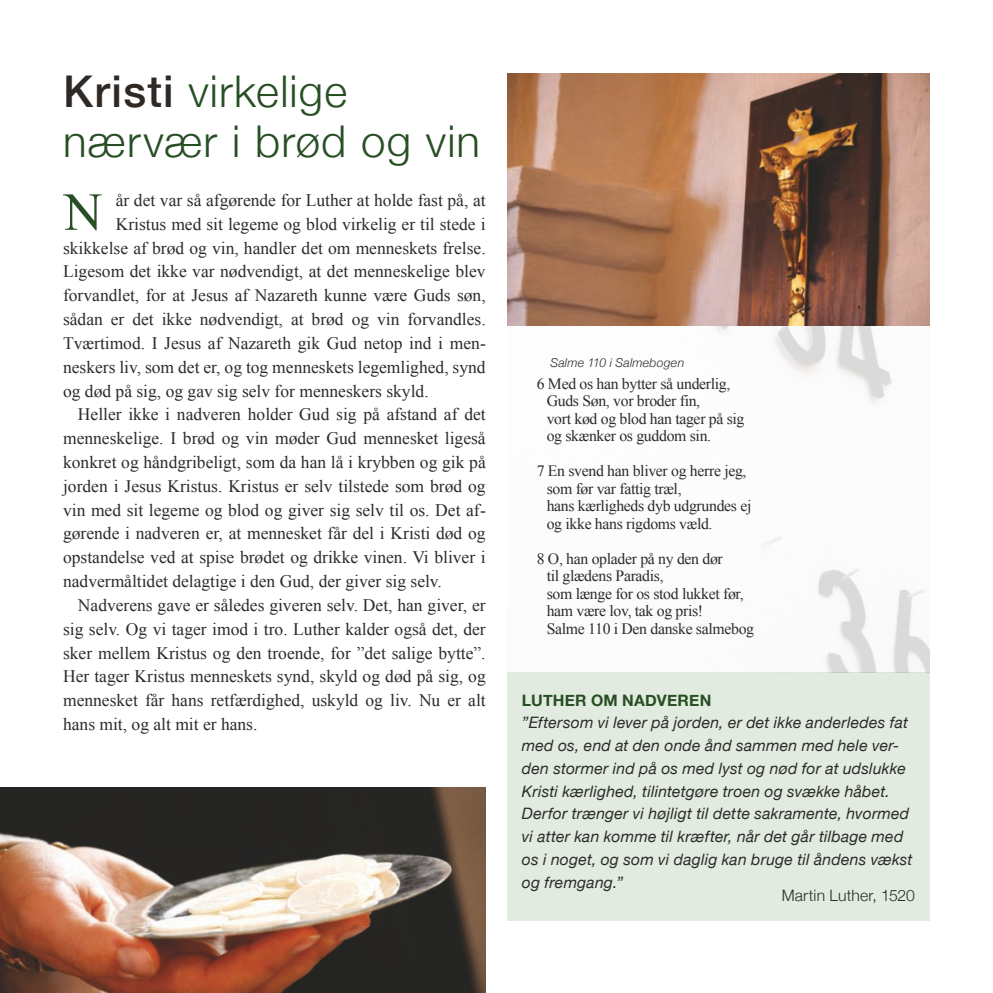
<style>
.page{position:relative;width:993px;height:993px;background:#fff}
.page>*{position:absolute;margin:0;border:0;box-sizing:border-box;transform-origin:0 0}
.t1{font:53.38px "Times New Roman";color:#284e24}
.t2{font:300 43.75px/50.8px "Helvetica Neue";letter-spacing:.025em;color:#284e24}
.t3{font:17.5px "Times New Roman";color:#2b2b2a}
.t4{font:italic 15.75px/22.8px "Helvetica Neue";letter-spacing:.015em;color:#2b2b2a}
.t5{font:15.75px/17.5px "Times New Roman";letter-spacing:-.02em;color:#2b2b2a}
.t6{font:300 15.75px "Helvetica Neue";letter-spacing:.01em;color:#2b2b2a}
.t7{font:700 15.75px "Helvetica Neue";letter-spacing:.015em;color:#284e24}
.t8{font:15.75px "Corbel";color:#2b2b2a}
.t9{font:italic 300 12.25px "Helvetica Neue";letter-spacing:.02em;color:#2b2b2a}
.s1{font-weight:500;color:#2f2926}
</style>
<div class="page">
<img style="left:507px;top:325px;width:422px;height:347px">
<img style="left:507px;top:73px;width:422px;height:252px">
<div style="left:507px;top:672px;width:422px;height:248px;background:#e2ebe0"></div>
<img style="left:0;top:787px;width:486px;height:205px">
<h2 class="t2" style="left:63px;top:62px;width:418px"><span class="s1">Kristi</span> virkelige nærvær i brød og vin</h2>
<h1 class="t1" style="left:64px;top:176px;width:40px">N</h1>
<p class="t3" style="left:116px;top:188px;width:371px">år det var så afgørende for Luther at holde fast på, at</p>
<p class="t3" style="left:116px;top:212px;width:371px">Kristus med sit legeme og blod virkelig er til stede i</p>
<p class="t3" style="left:63px;top:236px;width:424px">skikkelse af brød og vin, handler det om menneskets frelse.</p>
<p class="t3" style="left:63px;top:260px;width:424px">Ligesom det ikke var nødvendigt, at det menneskelige blev</p>
<p class="t3" style="left:63px;top:283px;width:424px">forvandlet, for at Jesus af Nazareth kunne være Guds søn,</p>
<p class="t3" style="left:63px;top:307px;width:424px">sådan er det ikke nødvendigt, at brød og vin forvandles.</p>
<p class="t3" style="left:63px;top:331px;width:424px">Tværtimod. I Jesus af Nazareth gik Gud netop ind i men-</p>
<p class="t3" style="left:63px;top:355px;width:424px">neskers liv, som det er, og tog menneskets legemlighed, synd</p>
<p class="t3" style="left:63px;top:379px;width:367px">og død på sig, og gav sig selv for menneskers skyld.</p>
<p class="t3" style="left:78px;top:402px;width:409px">Heller ikke i nadveren holder Gud sig på afstand af det</p>
<p class="t3" style="left:63px;top:426px;width:424px">menneskelige. I brød og vin møder Gud mennesket ligeså</p>
<p class="t3" style="left:63px;top:450px;width:424px">konkret og håndgribeligt, som da han lå i krybben og gik på</p>
<p class="t3" style="left:63px;top:474px;width:424px">jorden i Jesus Kristus. Kristus er selv tilstede som brød og</p>
<p class="t3" style="left:63px;top:498px;width:424px">vin med sit legeme og blod og giver sig selv til os. Det af-</p>
<p class="t3" style="left:63px;top:521px;width:424px">gørende i nadveren er, at mennesket får del i Kristi død og</p>
<p class="t3" style="left:63px;top:545px;width:424px">opstandelse ved at spise brødet og drikke vinen. Vi bliver i</p>
<p class="t3" style="left:63px;top:569px;width:380px">nadvermåltidet delagtige i den Gud, der giver sig selv.</p>
<p class="t3" style="left:78px;top:593px;width:409px">Nadverens gave er således giveren selv. Det, han giver, er</p>
<p class="t3" style="left:63px;top:617px;width:424px">sig selv. Og vi tager imod i tro. Luther kalder også det, der</p>
<p class="t3" style="left:63px;top:640px;width:424px">sker mellem Kristus og den troende, for ”det salige bytte”.</p>
<p class="t3" style="left:63px;top:664px;width:424px">Her tager Kristus menneskets synd, skyld og død på sig, og</p>
<p class="t3" style="left:63px;top:688px;width:424px">mennesket får hans retfærdighed, uskyld og liv. Nu er alt</p>
<p class="t3" style="left:63px;top:712px;width:196px">hans mit, og alt mit er hans.</p>
<p class="t8" style="left:25px;top:951px;width:10px">8</p>
<p class="t9" style="left:550px;top:352px;width:135px">Salme 110 i Salmebogen</p>
<p class="t5" style="left:546px;top:374px;width:199px;text-indent:-10px">6 Med os han bytter så underlig,<br>Guds Søn, vor broder fin,<br>vort kød og blod han tager på sig og skænker os guddom sin.</p>
<p class="t5" style="left:546px;top:461px;width:206px;text-indent:-10px">7 En svend han bliver og herre jeg, som før var fattig træl,<br>hans kærligheds dyb udgrundes ej og ikke hans rigdoms væld.</p>
<p class="t5" style="left:546px;top:549px;width:209px;text-indent:-10px">8 O, han oplader på ny den dør<br>til glædens Paradis,<br>som længe for os stod lukket før, ham være lov, tak og pris!<br>Salme 110 i Den danske salmebog</p>
<p class="t7" style="left:521px;top:687px;width:191px">LUTHER OM NADVEREN</p>
<p class="t4" style="left:521px;top:712px;width:392px">”Eftersom vi lever på jorden, er det ikke anderledes fat med os, end at den onde ånd sammen med hele ver&shy;den stormer ind på os med lyst og nød for at udslukke Kristi kærlighed, tilintetgøre troen og svække håbet.<br>Derfor trænger vi højligt til dette sakramente, hvormed vi atter kan komme til kræfter, når det går tilbage med os i noget, og som vi daglig kan bruge til åndens vækst og fremgang.”</p>
<p class="t6" style="left:781px;top:882px;width:135px">Martin Luther, 1520</p>
</div>
